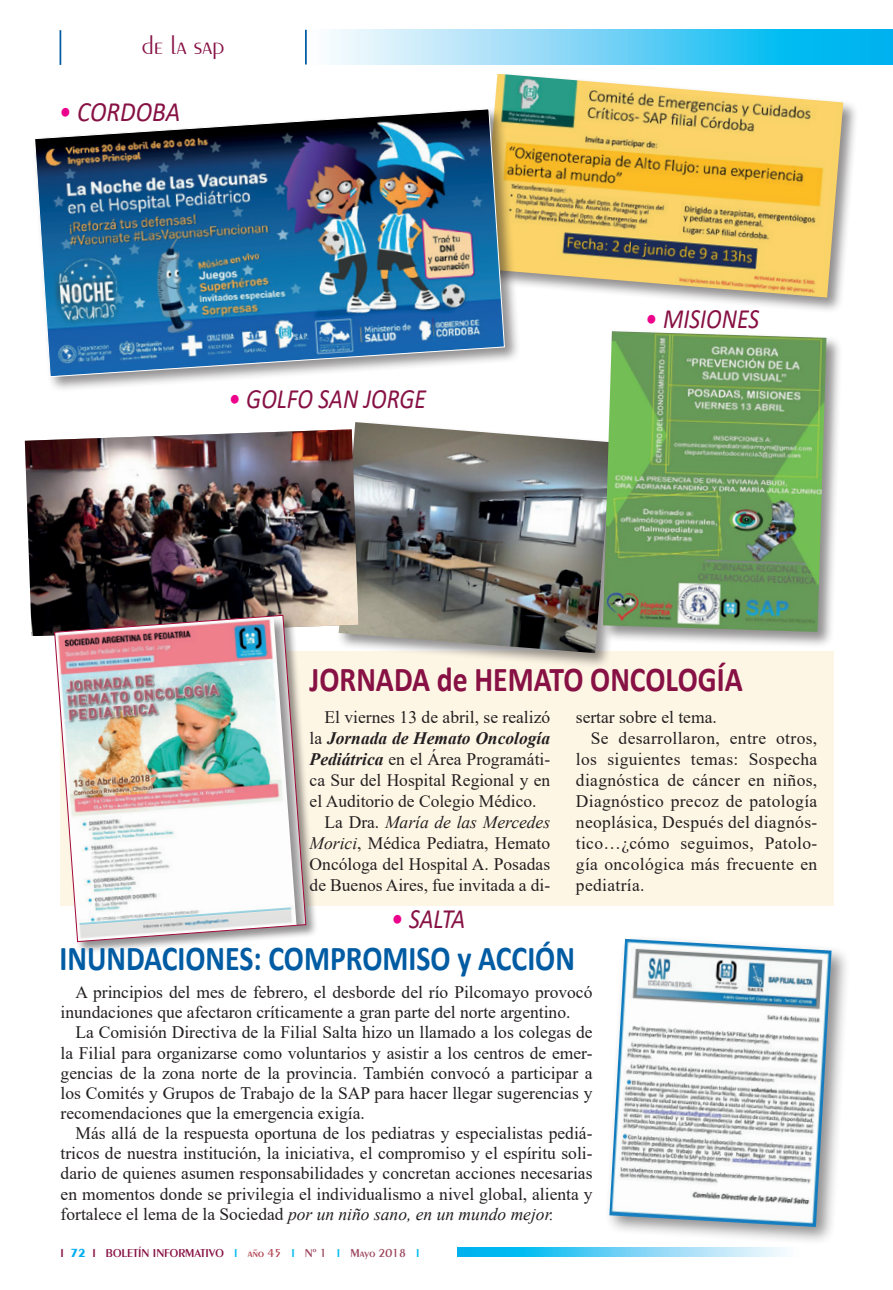
<style>
.page{position:relative;width:893px;height:1290px;background:#fff}
.page>*{position:absolute;margin:0;border:0;box-sizing:border-box;transform-origin:0 0}
.t1{font:700 35px "Calibri";color:#015ca3;scale:.85 1}
.t2{font:700 35px "Calibri";color:#871144;scale:.85 1}
.t3{font:italic 28px "Calibri";color:#871144;scale:.85 1}
.t4{font:italic 28px "Calibri";color:#871144;scale:.9 1}
.t5{font:300 26.25px "Peignot LT Std";color:#871144}
.t6{font:17.5px/20.1px "Times New Roman";color:#231f20;text-align:justify}
.t7{font:17.5px "Times New Roman";letter-spacing:.02em;color:#231f20}
.t8{font:italic 700 17.5px "Times New Roman";color:#231f20}
.t9{font:italic 17.5px "Times New Roman";color:#231f20}
.t10{font:600 12.25px "Peignot LT Std";color:#871144}
.s1{color:#ed028c}
.s2{font-weight:400;font-style:normal}
.s3{font-weight:700;font-style:italic}
.s4{font-style:normal}
.s5{font-style:italic}
.s6{font-weight:700;color:#00aeef}
.s7{color:#00baf1}
.s8{color:#b24553}
.s9{color:#9b435c}
</style>
<div class="page">
<svg style="left:458px;top:1248px;width:329px;height:8px;background:#6dd2f5"></svg>
<hr style="left:60px;top:30px;width:1px;height:35px;background:#015ca3">
<hr style="left:305px;top:30px;width:2px;height:34px;background:#015ca3">
<svg style="left:330px;top:30px;width:563px;height:34px;background:#6dd2f5"></svg>
<div style="left:60px;top:651px;width:773px;height:254px;background:#fef6e5"></div>
<div style="left:479px;top:72px;width:380px;height:242px;background:#231f20;opacity:.5"></div>
<img style="left:481px;top:74px;width:362px;height:224px">
<div style="left:32px;top:107px;width:489px;height:286px;background:#231f20;opacity:.5"></div>
<img style="left:34px;top:108px;width:471px;height:269px">
<div style="left:337px;top:420px;width:291px;height:249px;background:#231f20;opacity:.5"></div>
<img style="left:339px;top:422px;width:273px;height:231px">
<img style="left:25px;top:429px;width:334px;height:207px">
<div style="left:601px;top:329px;width:242px;height:319px;background:#231f20;opacity:.5"></div>
<img style="left:603px;top:331px;width:223px;height:301px">
<div style="left:53px;top:614px;width:266px;height:340px;background:#231f20;opacity:.5"></div>
<img style="left:54px;top:615px;width:252px;height:327px">
<div style="left:604px;top:934px;width:247px;height:312px;background:#231f20;opacity:.5"></div>
<img style="left:609px;top:939px;width:223px;height:288px">
<h3 class="t5" style="left:142px;top:30px;width:84px">de la sap</h3>
<h2 class="t4" style="left:59px;top:92px;width:136px"><span class="s1">•</span> CORDOBA</h2>
<h2 class="t3" style="left:228px;top:379px;width:235px"><span class="s1">•</span> GOLFO SAN JORGE</h2>
<h2 class="t3" style="left:645px;top:299px;width:136px"><span class="s1">•</span> MISIONES</h2>
<h1 class="t2" style="left:310px;top:655px;width:511px">JORNADA de HEMATO ONCOLOGÍA</h1>
<p class="t6" style="left:325px;top:706px;width:227px">El viernes 13 de abril, se realizó</p>
<p class="t8" style="left:310px;top:726px;width:242px"><span class="s2">la</span> Jornada de Hemato Oncología</p>
<p class="t6" style="left:310px;top:748px;width:242px"><span class="s3">Pediátrica</span> en el Área Programáti-</p>
<p class="t6" style="left:310px;top:769px;width:242px">ca Sur del Hospital Regional y en</p>
<p class="t6" style="left:310px;top:790px;width:229px">el Auditorio de Colegio Médico.</p>
<p class="t9" style="left:325px;top:810px;width:227px"><span class="s4">La Dra.</span> María de las Mercedes</p>
<p class="t6" style="left:310px;top:832px;width:242px"><span class="s5">Morici</span>, Médica Pediatra, Hemato</p>
<p class="t6" style="left:310px;top:853px;width:242px">Oncóloga del Hospital A. Posadas</p>
<p class="t6" style="left:310px;top:874px;width:242px">de Buenos Aires, fue invitada a di-</p>
<p class="t6" style="left:576px;top:707px;width:142px">sertar sobre el tema.</p>
<p class="t7" style="left:591px;top:726px;width:228px">Se desarrollaron, entre otros,</p>
<p class="t7" style="left:576px;top:747px;width:243px">los siguientes temas: Sospecha</p>
<p class="t7" style="left:576px;top:768px;width:243px">diagnóstica de cáncer en niños,</p>
<p class="t7" style="left:576px;top:789px;width:243px">Diagnóstico precoz de patología</p>
<p class="t7" style="left:576px;top:810px;width:243px">neoplásica, Después del diagnós-</p>
<p class="t7" style="left:576px;top:831px;width:243px">tico…¿cómo seguimos, Patolo-</p>
<p class="t7" style="left:576px;top:852px;width:243px">gía oncológica más frecuente en</p>
<p class="t7" style="left:576px;top:873px;width:70px">pediatría.</p>
<h2 class="t3" style="left:391px;top:900px;width:89px"><span class="s1">•</span> SALTA</h2>
<h1 class="t1" style="left:60px;top:934px;width:608px">INUNDACIONES: COMPROMISO y ACCIÓN</h1>
<p class="t6" style="left:61px;top:982px;width:533px;text-indent:15px">A principios del mes de febrero, el desborde del río Pilcomayo provocó inundaciones que afectaron críticamente a gran parte del norte argentino.</p>
<p class="t6" style="left:61px;top:1022px;width:533px;text-indent:15px">La Comisión Directiva de la Filial Salta hizo un llamado a los colegas de la Filial para organizarse como voluntarios y asistir a los centros de emer&shy;gencias de la zona norte de la provincia. También convocó a participar a los Comités y Grupos de Trabajo de la SAP para hacer llegar sugerencias y recomendaciones que la emergencia exigía.</p>
<p class="t6" style="left:61px;top:1122px;width:533px;text-indent:15px">Más allá de la respuesta oportuna de los pediatras y especialistas pediá&shy;tricos de nuestra institución, la iniciativa, el compromiso y el espíritu soli&shy;dario de quienes asumen responsabilidades y concretan acciones necesarias en momentos donde se privilegia el individualismo a nivel global, alienta y fortalece el lema de la Sociedad <span class="s5">por un niño sano, en un mundo mejor.</span></p>
<p class="t10" style="left:60px;top:1245px;width:361px">I <span class="s6">72</span> I BOLETÍN INFORMATIVO <span class="s7">I</span> <span class="s8">año 45</span> <span class="s7">I</span> <span class="s9">Nº 1</span> <span class="s7">I</span> <span class="s9">Mayo 2018</span> <span class="s7">I</span></p>
</div>
